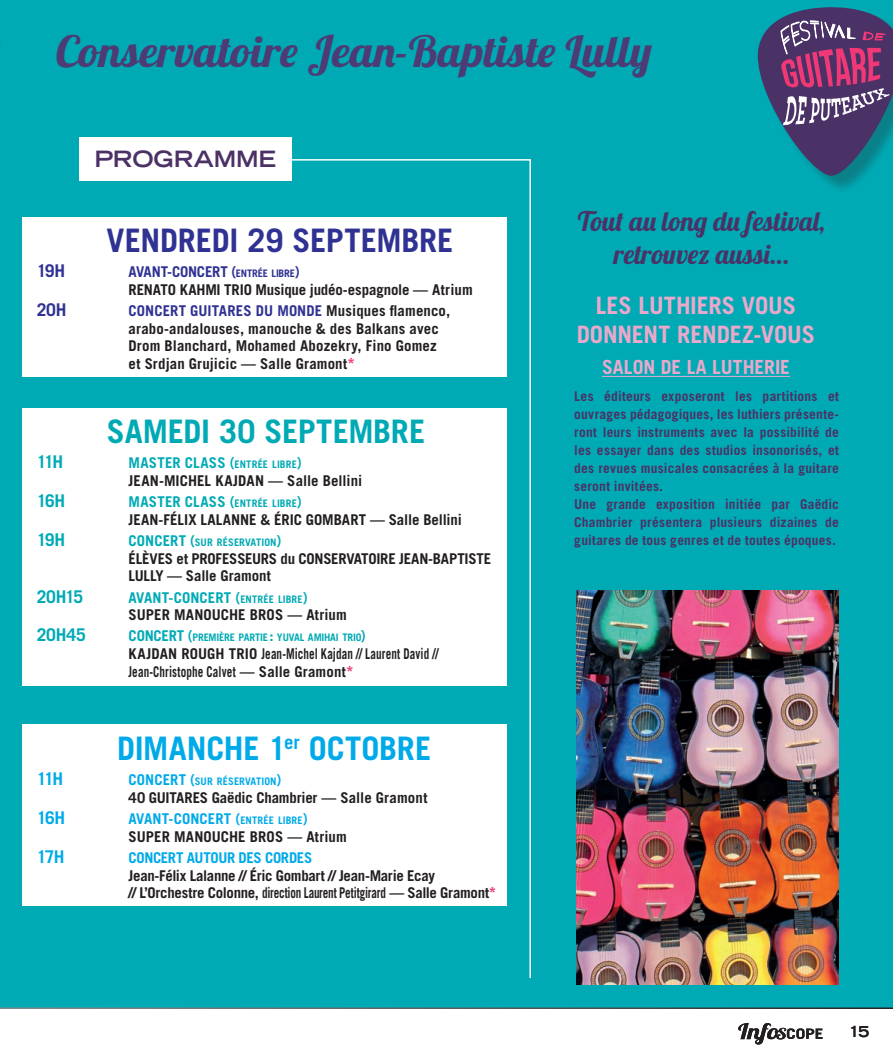
<style>
.page{position:relative;width:893px;height:1063px;background:#fff}
.page>*{position:absolute;margin:0;border:0;box-sizing:border-box;transform-origin:0 0}
.t1{font:43.05px "Lobster 1.4";color:#4c3b74;scale:1.07 1}
.t2{font:700 32.4px "Trade Gothic LT Std";letter-spacing:.005em;color:#303293}
.t3{font:700 32.4px "Trade Gothic LT Std";letter-spacing:-.005em;color:#00aae9}
.t4{font:700 32.4px "Trade Gothic LT Std";letter-spacing:.005em;color:#00aab5}
.t5{font:27px/32.4px "Lobster 1.4";color:#4a3266;text-align:center}
.t6{font:700 24px/28.8px "Trade Gothic LT Std";letter-spacing:-.005em;color:#eba8cb;text-align:center}
.t7{font:700 expanded 22.5px "Trade Gothic LT Std";letter-spacing:-.005em;color:#4b3166}
.t8{font:700 19.5px "Trade Gothic LT Std";letter-spacing:.005em;color:#eba8cb}
.t9{font:700 17.55px "Trade Gothic LT Std";letter-spacing:-.02em;color:#00aab5}
.t10{font:700 17.55px "Trade Gothic LT Std";letter-spacing:-.085em;color:#00aae9}
.t11{font:700 17.55px "Trade Gothic LT Std";letter-spacing:-.02em;color:#303293}
.t12{font:700 expanded 15px "Trade Gothic LT Std";color:#231f20}
.t13{font:700 14.85px/17.9px "Trade Gothic LT Std";color:#231f20}
.t14{font:700 14.85px/17.9px "Trade Gothic LT Std";letter-spacing:-.02em;color:#231f20}
.t15{font:700 14.85px/17.9px "Trade Gothic LT Std";color:#231f20;scale:.75 1}
.t16{font:700 14.85px "Trade Gothic LT Std";color:#303293}
.t17{font:700 14.85px/17.9px "Trade Gothic LT Std";letter-spacing:-.005em;color:#00aae9}
.t18{font:700 14.85px/17.9px "Trade Gothic LT Std";letter-spacing:.005em;color:#00aab5}
.t19{font:700 14.85px "Trade Gothic LT Std";letter-spacing:-.025em;color:#00aae9}
.t20{font:700 13.5px/18px "Trade Gothic LT Std";letter-spacing:.02em;color:#4a3266}
.t21{font:700 10.35px "Trade Gothic LT Std";color:#00aab5}
.t22{font:700 10.35px "Trade Gothic LT Std";letter-spacing:.005em;color:#00aae9}
.s1{font-size:14.85px}
.s2{font-style:inherit}
.s3{font-size:10.35px}
.s4{font-stretch:expanded;color:#ef3a75}
.s5{color:#231f20}
</style>
<div class="page">
<div style="left:0;top:0;width:893px;height:1009px;background:#00aab5"></div>
<hr style="left:0;top:1007px;width:893px;height:2px;background:#fff">
<svg style="left:290px;top:159px;width:241px;height:819px"></svg>
<div style="left:79px;top:137px;width:213px;height:44px;background:#fff"></div>
<hr style="left:602px;top:376px;width:188px;height:1px;background:#eba8cb">
<div style="left:760px;top:10px;width:133px;height:184px;background:#231f20;opacity:.3"></div>
<img style="left:576px;top:590px;width:263px;height:394px">
<svg style="left:757px;top:7px;width:136px;height:169px"></svg>
<div style="left:23px;top:724px;width:484px;height:182px;background:#fff"></div>
<div style="left:23px;top:218px;width:484px;height:159px;background:#fff"></div>
<div style="left:23px;top:408px;width:484px;height:277px;background:#fff"></div>
<svg style="left:738px;top:1023px;width:84px;height:22px"></svg>
<h1 class="t1" style="left:56px;top:24px;width:559px">Conservatoire Jean-Baptiste Lully</h1>
<h3 class="t7" style="left:94px;top:144px;width:183px">PROGRAMME</h3>
<h2 class="t2" style="left:107px;top:221px;width:35px">VENDREDI</h2>
<h2 class="t2" style="left:248px;top:221px;width:188px">29 SEPTEMBRE</h2>
<p class="t11" style="left:37px;top:260px;width:52px">19h <span class="s1">Av</span></p>
<p class="t16" style="left:143px;top:263px;width:158px">ant-Concert <span class="s2">(</span><span class="s3">ENTRÉE LIBRE</span><span class="s2">)</span></p>
<p class="t13" style="left:129px;top:280px;width:9px">RENA</p>
<p class="t13" style="left:161px;top:280px;width:37px">TO KAHMI</p>
<p class="t13" style="left:224px;top:280px;width:250px">TRIO Musique judéo-espagnole — Atrium</p>
<p class="t11" style="left:37px;top:299px;width:31px">20h</p>
<p class="t16" style="left:129px;top:301px;width:159px">Concert GUITARES DU MONDE</p>
<p class="t13" style="left:129px;top:301px;width:323px;text-indent:198px">Musiques flamenco, arabo‑andalouses, manouche &amp; des Balkans avec Drom Blanchard, Mohamed Abozekry, Fino Gomez et Srdjan Grujicic — Salle Gramont<span class="s4">*</span></p>
<h2 class="t4" style="left:107px;top:412px;width:301px">sameDI 30 SEPTEMBRE</h2>
<p class="t9" style="left:37px;top:451px;width:58px">11h <span class="s1">M</span></p>
<p class="t21" style="left:140px;top:458px;width:163px"><span class="s1">aster Class</span> <span class="s1">(</span>ENTRÉE LIBRE<span class="s1">)</span></p>
<p class="t13" style="left:129px;top:471px;width:235px">Jean-Michel Kajdan — Salle Bellini</p>
<p class="t9" style="left:37px;top:490px;width:60px">16h <span class="s1">M</span></p>
<p class="t21" style="left:140px;top:497px;width:163px"><span class="s1">aster Class</span> <span class="s1">(</span>ENTRÉE LIBRE<span class="s1">)</span></p>
<p class="t13" style="left:129px;top:510px;width:335px">Jean-Félix Lalanne &amp; Éric Gombart — Salle Bellini</p>
<p class="t9" style="left:37px;top:529px;width:30px">19h</p>
<p class="t21" style="left:129px;top:536px;width:154px"><span class="s1">Concert</span> <span class="s1">(</span>SUR RÉSERVATION<span class="s1">)</span></p>
<p class="t13" style="left:129px;top:549px;width:364px">Élèves et professeurs du Conservatoire Jean‑Baptiste<br>Lully — Salle Gramont</p>
<p class="t9" style="left:37px;top:585px;width:69px">20h15 <span class="s1">Av</span></p>
<p class="t18" style="left:129px;top:588px;width:181px;text-indent:16px">ant-Concert <span class="s2">(</span><span class="s3">ENTRÉE LIBRE</span><span class="s2">)<br></span><span class="s5">Super MANOU</span></p>
<p class="t13" style="left:221px;top:606px;width:127px">CHE BROS — Atrium</p>
<p class="t9" style="left:37px;top:624px;width:51px">20h45</p>
<p class="t21" style="left:129px;top:631px;width:239px"><span class="s1">Concert</span> <span class="s1">(</span>PREMIÈRE PARTIE<span class="s1">:</span> YUVAL AMIHAI TRIO<span class="s1">)</span></p>
<p class="t13" style="left:129px;top:645px;width:32px">KAJDAN</p>
<p class="t13" style="left:182px;top:645px;width:63px">ROUGH TRIO</p>
<p class="t15" style="left:129px;top:645px;width:415px;text-indent:133px">Jean-Michel Kajdan // Laurent David //<br>Jean‑Christophe Calvet — Salle Gramont<span class="s4">*</span></p>
<h2 class="t3" style="left:117px;top:729px;width:316px">dimanche 1<sup>er</sup> octobre</h2>
<p class="t10" style="left:37px;top:768px;width:28px">11h</p>
<p class="t22" style="left:129px;top:775px;width:154px"><span class="s1">Concert</span> <span class="s1">(</span>SUR RÉSERVATION<span class="s1">)</span></p>
<p class="t13" style="left:129px;top:788px;width:300px">40 GUITARES Gaëdic Chambrier — Salle Gramont</p>
<p class="t10" style="left:37px;top:807px;width:30px">16h</p>
<p class="t17" style="left:129px;top:809px;width:181px">avant-concert <span class="s2">(</span><span class="s3">ENTRÉE LIBRE</span><span class="s2">)<br></span><span class="s5">Super MANOU</span></p>
<p class="t13" style="left:221px;top:827px;width:127px">CHE BROS — Atrium</p>
<p class="t10" style="left:37px;top:846px;width:29px">17h</p>
<p class="t19" style="left:129px;top:848px;width:91px">Concert AUTOUR</p>
<p class="t17" style="left:239px;top:848px;width:43px">DES CORDE</p>
<p class="t17" style="left:304px;top:848px;width:10px">S</p>
<p class="t14" style="left:129px;top:866px;width:369px">Jean-Félix Lalanne // Éric Gombart // Jean-Marie Ecay<br>// L’Orchestre Colonne, direction Laurent Petitgirard — Salle Gramont<span class="s4">*</span></p>
<h3 class="t5" style="left:578px;top:205px;width:249px">Tout au long du festival, retrouvez aussi…</h3>
<h3 class="t6" style="left:577px;top:290px;width:237px">les luthiers vous donnent rendez-vous</h3>
<h3 class="t8" style="left:602px;top:356px;width:189px">Salon de la lutherie</h3>
<p class="t20" style="left:574px;top:387px;width:266px">Les éditeurs exposeront les partitions et ouvrages pédagogiques, les luthiers présente&shy;ront leurs instruments avec la possibilité de les essayer dans des studios insonorisés, et des revues musicales consacrées à la guitare seront invitées.<br>Une grande exposition initiée par Gaëdic Chambrier présentera plusieurs dizaines de guitares de tous genres et de toutes époques.</p>
<p class="t12" style="left:849px;top:1022px;width:22px">15</p>
</div>
